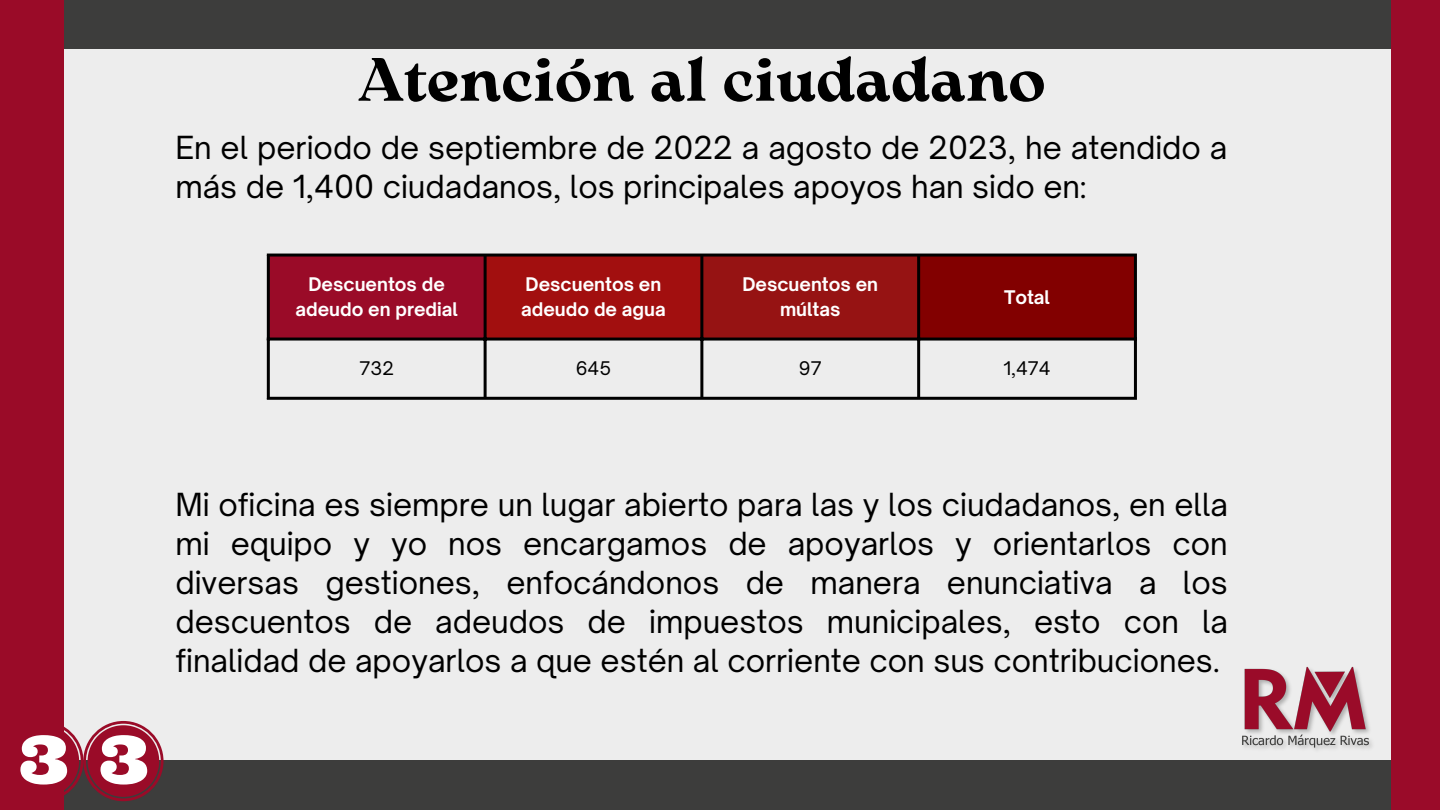
<style>
.page{position:relative;width:1440px;height:810px;background:#ededed}
.page>*{position:absolute;margin:0;border:0;box-sizing:border-box;transform-origin:0 0}
.t1{font:700 61px "Arsenica Antiqua";color:#000}
.t2{font:30.4px/39px "Open Sauce One";color:#000}
.t3{font:700 18px/24.8px "Open Sauce One";color:#fff;text-align:center}
.t4{font:18px "Open Sauce One";color:#000}
</style>
<div class="page">
<div style="left:268px;top:255px;width:217px;height:84px;background:#9a0b28"></div>
<div style="left:485px;top:255px;width:217px;height:84px;background:#a20f0f"></div>
<div style="left:702px;top:255px;width:217px;height:84px;background:#961313"></div>
<div style="left:918px;top:255px;width:218px;height:84px;background:#820000"></div>
<hr style="left:267px;top:257px;width:3px;height:140px;background:#000">
<hr style="left:484px;top:257px;width:3px;height:140px;background:#000">
<hr style="left:700px;top:257px;width:3px;height:140px;background:#000">
<hr style="left:917px;top:257px;width:3px;height:140px;background:#000">
<hr style="left:1134px;top:257px;width:3px;height:140px;background:#000">
<hr style="left:267px;top:254px;width:870px;height:3px;background:#000">
<hr style="left:267px;top:338px;width:870px;height:3px;background:#000">
<hr style="left:267px;top:397px;width:870px;height:3px;background:#000">
<div style="left:0;top:0;width:1440px;height:49px;background:#3d3d3c"></div>
<div style="left:0;top:760px;width:1440px;height:50px;background:#3d3d3c"></div>
<div style="left:0;top:0;width:64px;height:810px;background:#9a0b28"></div>
<div style="left:1391px;top:0;width:49px;height:810px;background:#9a0b29"></div>
<img style="left:1242px;top:666px;width:130px;height:84px">
<svg style="left:20px;top:721px;width:144px;height:80px"></svg>
<p class="t1" style="left:358px;top:57px;width:689px">Atención al ciudadano</p>
<p class="t2" style="left:175px;top:128px;width:1054px">En el periodo de septiembre de 2022 a agosto de 2023, he atendido a más de 1,400 ciudadanos, los principales apoyos han sido en:</p>
<p class="t3" style="left:296px;top:272px;width:164px">Descuentos de adeudo en predial</p>
<p class="t3" style="left:521px;top:272px;width:146px;text-align:left">Descuentos en adeudo de agua</p>
<p class="t3" style="left:742px;top:272px;width:137px">Descuentos en múltas</p>
<p class="t3" style="left:1004px;top:285px;width:48px">Total</p>
<p class="t4" style="left:359px;top:357px;width:36px">732</p>
<p class="t4" style="left:576px;top:357px;width:37px">645</p>
<p class="t4" style="left:799px;top:357px;width:24px">97</p>
<p class="t4" style="left:1003px;top:357px;width:49px">1,474</p>
<p class="t2" style="left:175px;top:485px;width:1054px;text-align:justify">Mi oficina es siempre un lugar abierto para las y los ciudadanos, en ella mi equipo y yo nos encargamos de apoyarlos y orientarlos con diversas gestiones, enfocándonos de manera enunciativa a los descuentos de adeudos de impuestos municipales, esto con la finalidad de apoyarlos a que estén al corriente con sus contribuciones.</p>
</div>
